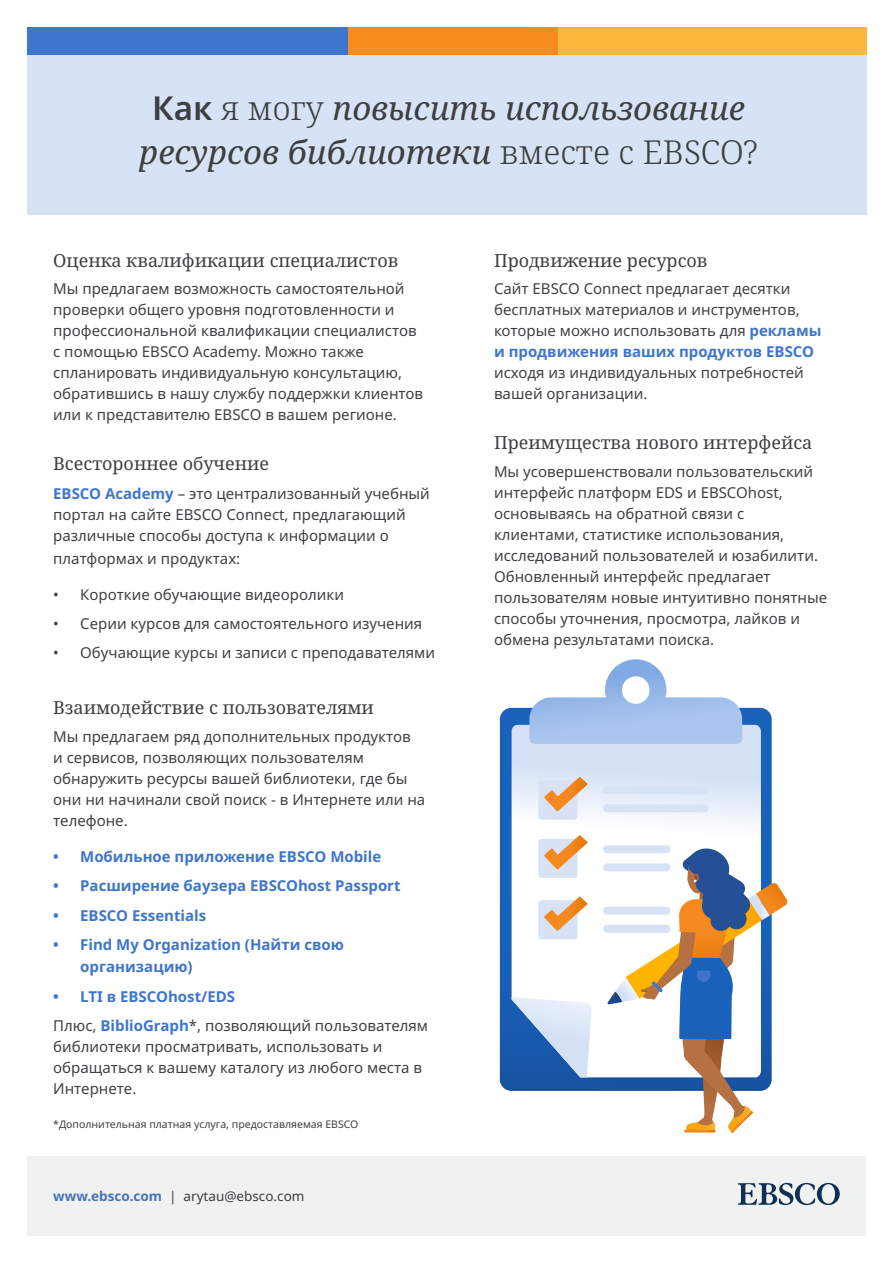
<style>
.page{position:relative;width:893px;height:1263px;background:#fff}
.page>*{position:absolute;margin:0;border:0;box-sizing:border-box;transform-origin:0 0}
.Headline-Middle{font:italic 33px/43.5px "Noto Serif";color:#3d3f42;text-align:center}
.t1{font:18px "Noto Serif";color:#3d3f42}
.Page2-P{font:15px/21px "Noto Sans";color:#3e4043}
.t2{font:700 15px/22.5px "Noto Sans";color:#3e75ce}
.t3{font:13.5px "Noto Sans";color:#3c4042}
.t4{font:10.5px "Noto Sans";color:#3e4043}
.s1{font-family:"Noto Sans";font-weight:600;font-style:normal}
.s2{font-weight:300;font-style:normal}
.s3{font-weight:700;color:#3e75ce}
.s4{font-weight:700;color:#4773b9}
</style>
<div class="page">
<div style="left:28px;top:54px;width:839px;height:161px;background:#d7e2f4"></div>
<div style="left:28px;top:27px;width:418px;height:27px;background:#3e75ce"></div>
<div style="left:348px;top:27px;width:309px;height:27px;background:#f78b1e"></div>
<div style="left:558px;top:27px;width:309px;height:27px;background:#fab73c"></div>
<div style="left:28px;top:1156px;width:838px;height:80px;background:#f0f1f1"></div>
<svg style="left:738px;top:1183px;width:102px;height:22px"></svg>
<svg style="left:500px;top:708px;width:272px;height:383px;background:#2163b6"></svg>
<svg style="left:605px;top:659px;width:61px;height:62px"></svg>
<svg style="left:512px;top:725px;width:249px;height:352px"></svg>
<div style="left:538px;top:780px;width:40px;height:40px;background:#d7e2f4;border-radius:3px"></div>
<svg style="left:544px;top:777px;width:44px;height:34px"></svg>
<div style="left:538px;top:839px;width:40px;height:39px;background:#d7e2f4;border-radius:3px"></div>
<svg style="left:544px;top:835px;width:44px;height:34px"></svg>
<svg style="left:529px;top:697px;width:213px;height:47px;background:#a6c3ec"></svg>
<div style="left:622px;top:676px;width:27px;height:28px;background:#fff;border-radius:50%"></div>
<svg style="left:607px;top:847px;width:181px;height:286px"></svg>
<svg style="left:512px;top:997px;width:80px;height:80px;background:#8eaed8"></svg>
<div style="left:603px;top:786px;width:106px;height:8px;background:#d7e2f4;border-radius:4px"></div>
<div style="left:603px;top:804px;width:106px;height:8px;background:#d7e2f4;border-radius:4px"></div>
<div style="left:603px;top:845px;width:67px;height:8px;background:#d7e2f4;border-radius:4px"></div>
<div style="left:603px;top:863px;width:67px;height:8px;background:#d7e2f4;border-radius:4px"></div>
<div style="left:538px;top:900px;width:40px;height:39px;background:#d7e2f4;border-radius:3px"></div>
<svg style="left:544px;top:897px;width:44px;height:34px"></svg>
<div style="left:603px;top:907px;width:67px;height:8px;background:#d7e2f4;border-radius:4px"></div>
<div style="left:603px;top:925px;width:67px;height:8px;background:#d7e2f4;border-radius:4px"></div>
<p class="Headline-Middle" style="left:139px;top:88px;width:620px"><span class="s1">Как</span> <span class="s2">я могу</span> повысить использование ресурсов библиотеки <span class="s2">вместе с EBSCO?</span></p>
<h2 class="t1" style="left:53px;top:248px;width:347px">Оценка квалификации специалистов</h2>
<p class="Page2-P" style="left:53px;top:279px;width:372px">Мы предлагаем возможность самостоятельной проверки общего уровня подготовленности и профессиональной квалификации специалистов с помощью EBSCO Academy. Можно также спланировать индивидуальную консультацию, обратившись в нашу службу поддержки клиентов или к представителю EBSCO в вашем регионе.</p>
<h2 class="t1" style="left:53px;top:451px;width:217px">Всестороннее обучение</h2>
<p class="Page2-P" style="left:53px;top:483px;width:378px"><span class="s3">EBSCO Academy</span> – это централизованный учебный портал на сайте EBSCO Connect, предлагающий различные способы доступа к информации о</p>
<p class="Page2-P" style="left:53px;top:548px;width:189px">платформах и продуктах:</p>
<p class="Page2-P" style="left:53px;top:584px;width:292px">• Короткие обучающие видеоролики</p>
<p class="Page2-P" style="left:53px;top:613px;width:371px">• Серии курсов для самостоятельного изучения</p>
<p class="Page2-P" style="left:53px;top:642px;width:383px">• Обучающие курсы и записи с преподавателями</p>
<h2 class="t1" style="left:53px;top:695px;width:322px">Взаимодействие с пользователями</h2>
<p class="Page2-P" style="left:53px;top:726px;width:374px">Мы предлагаем ряд дополнительных продуктов<br>и сервисов, позволяющих пользователям обнаружить ресурсы вашей библиотеки, где бы они ни начинали свой поиск - в Интернете или на телефоне.</p>
<p class="t2" style="left:53px;top:846px;width:330px">• Мобильное приложение EBSCO Mobile</p>
<p class="t2" style="left:53px;top:875px;width:349px">• Расширение баузера EBSCOhost Passport</p>
<p class="t2" style="left:53px;top:904px;width:155px">• EBSCO Essentials</p>
<p class="t2" style="left:80px;top:933px;width:265px;text-indent:-27px">• Find My Organization (Найти свою организацию)</p>
<p class="t2" style="left:53px;top:985px;width:183px">• LTI в EBSCOhost/EDS</p>
<p class="Page2-P" style="left:53px;top:1015px;width:376px">Плюс, <span class="s3">BiblioGraph</span>*, позволяющий пользователям библиотеки просматривать, использовать и обращаться к вашему каталогу из любого места в Интернете.</p>
<p class="t4" style="left:53px;top:1117px;width:307px">*Дополнительная платная услуга, предоставляемая EBSCO</p>
<p class="t3" style="left:53px;top:1186px;width:253px"><span class="s4">www.ebsco.com</span> | arytau@ebsco.com</p>
<h2 class="t1" style="left:494px;top:248px;width:215px">Продвижение ресурсов</h2>
<p class="Page2-P" style="left:494px;top:279px;width:329px">Сайт EBSCO Connect предлагает десятки бесплатных материалов и инструментов, которые можно использовать для <span class="s3">рекламы и продвижения ваших продуктов EBSCO </span>исходя из индивидуальных потребностей вашей организации.</p>
<h2 class="t1" style="left:494px;top:430px;width:320px">Преимущества нового интерфейса</h2>
<p class="Page2-P" style="left:494px;top:461px;width:335px">Мы усовершенствовали пользовательский интерфейс платформ EDS и EBSCOhost, основываясь на обратной связи с клиентами, статистике использования, исследований пользователей и юзабилити.<br>Обновленный интерфейс предлагает пользователям новые интуитивно понятные способы уточнения, просмотра, лайков и обмена результатами поиска.</p>
</div>
